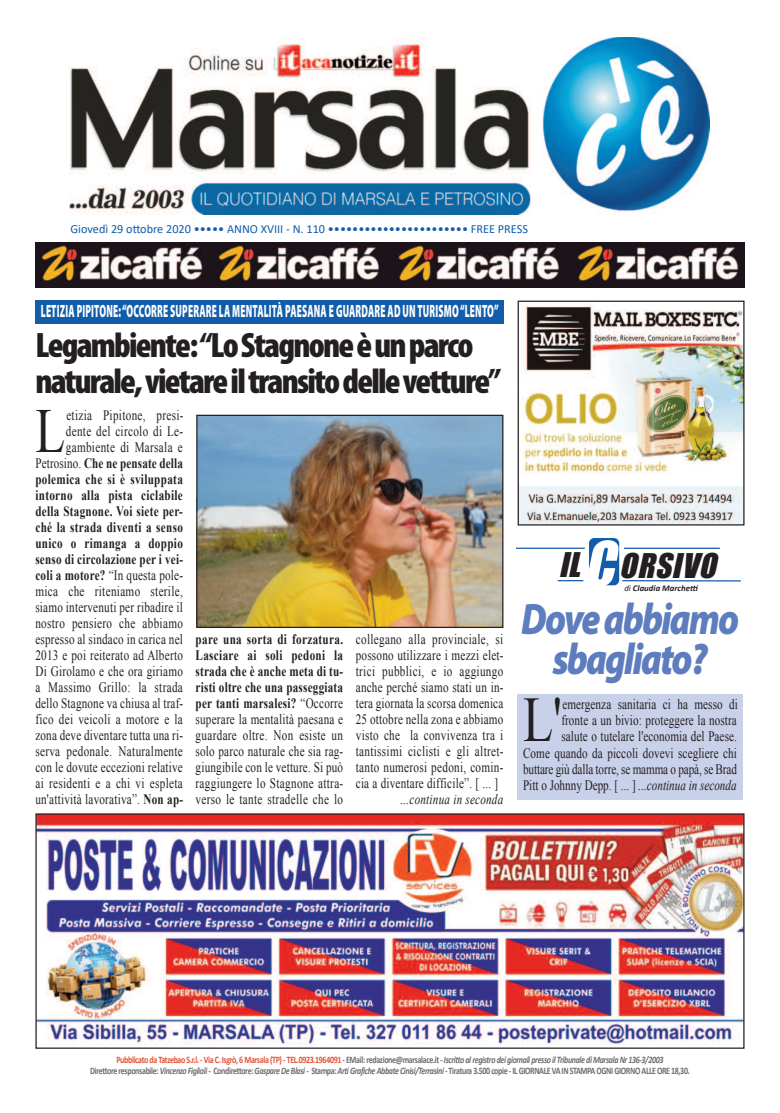
<style>
.page{position:relative;width:780px;height:1113px;background:#fff}
.page>*{position:absolute;margin:0;border:0;box-sizing:border-box;transform-origin:0 0}
.t1{font:63.38px "Times New Roman";color:#231f20;scale:.77 1}
.t2{font:62.62px "Times New Roman";color:#231f20;scale:.77 1}
.t3{font:italic 900 44.25px/40.4px "Myriad Pro";letter-spacing:-.05em;color:#5d7dbe;text-align:center;scale:.83 1}
.t4{font:900 condensed 35.38px/36px "Myriad Pro";letter-spacing:-.05em;color:#231f20}
.t5{font:italic 31.25px "Impact";color:#231f20}
.t6{font:900 17.88px "Myriad Pro";letter-spacing:.02em;color:#fff;scale:.52 1}
.t7{font:14.38px/16px "Times New Roman";letter-spacing:.02em;color:#231f20;text-align:right;scale:.77 1}
.t8{font:italic 14.38px "Times New Roman";letter-spacing:.02em;color:#231f20;scale:.77 1}
.t9{font:12.38px "Calibri";color:#115cab}
.t10{font:700 9.88px/11.1px "Calibri";letter-spacing:-.045em;color:#6c6d70;text-align:center;scale:.81 1}
.t11{font:italic 700 8.75px "Calibri";color:#231f20}
.s1{font-weight:700}
.s2{font-size:57px;color:#fff}
.s3{font-weight:400}
.s4{font-style:italic}
.s5{color:#e15438}
</style>
<div class="page">
<img style="left:70px;top:38px;width:639px;height:176px">
<img style="left:35px;top:242px;width:709px;height:46px">
<div style="left:35px;top:300px;width:468px;height:24px;background:#115cab"></div>
<img style="left:519px;top:305px;width:223px;height:218px">
<div style="left:517px;top:301px;width:227px;height:224px;border:1px solid #231f20"></div>
<div style="left:589px;top:538px;width:30px;height:47px;background:#115cab;border-radius:5px"></div>
<hr style="left:622px;top:580px;width:118px;height:1px;background:#115cab">
<hr style="left:624px;top:547px;width:95px;height:2px;background:#115cab">
<svg style="left:557px;top:580px;width:26px;height:1px"></svg>
<hr style="left:516px;top:547px;width:68px;height:2px;background:#115cab">
<div style="left:517px;top:694px;width:226px;height:106px;background:#c9d0e9"></div>
<img style="left:198px;top:417px;width:303px;height:209px">
<div style="left:196px;top:415px;width:307px;height:213px;border:1px solid #231f20"></div>
<img style="left:37px;top:815px;width:705px;height:230px">
<p class="t9" style="left:71px;top:223px;width:459px">Giovedì 29 ottobre 2020 ••••• ANNO XVIII - N. 110 ••••••••••••••••••••••• FREE PRESS</p>
<p class="t6" style="left:41px;top:304px;width:881px">LETIZIA PIPITONE:“OCCORRE SUPERARE LA MENTALITÀ PAESANA E GUARDARE AD UN TURISMO“LENTO”</p>
<h3 class="t4" style="left:35px;top:331px;width:467px">Legambiente:“LoStagnoneèunparco naturale,vietareiltransitodellevetture”</h3>
<h2 class="t2" style="left:35px;top:396px;width:40px">L</h2>
<p class="t7" style="left:35px;top:407px;width:194px">etizia Pipitone, presi-<br>dente del circolo di Le&shy;gambiente di Marsala e<br>Petrosino. <span class="s1">Che ne pensate della polemica che si è sviluppata intorno alla pista ciclabile della Stagnone. Voi siete per&shy;ché la strada diventi a senso unico o rimanga a doppio senso di circolazione per i vei&shy;coli a motore?</span> “In questa pole&shy;mica che riteniamo sterile, siamo intervenuti per ribadire il nostro pensiero che abbiamo espresso al sindaco in carica nel<br>2013 e poi reiterato ad Alberto<br>Di Girolamo e che ora giriamo a Massimo Grillo: la strada dello Stagnone va chiusa al traf&shy;fico dei veicoli a motore e la zona deve diventare tutta una ri&shy;serva pedonale. Naturalmente con le dovute eccezioni relative ai residenti e a chi vi espleta un'attività lavorativa”. <span class="s1">Non ap-</span></p>
<p class="t7" style="left:196px;top:631px;width:193px;text-align:justify"><span class="s1">pare una sorta di forzatura.<br>Lasciare ai soli pedoni la strada che è anche meta di tu&shy;risti oltre che una passeggiata per tanti marsalesi?</span> “Occorre superare la mentalità paesana e guardare oltre. Non esiste un solo parco naturale che sia rag&shy;giungibile con le vetture. Si può raggiungere lo Stagnone attra&shy;verso le tante stradelle che lo</p>
<p class="t7" style="left:356px;top:631px;width:193px;text-align:justify">collegano alla provinciale, si possono utilizzare i mezzi elet&shy;trici pubblici, e io aggiungo anche perché siamo stati un in&shy;tera giornata la scorsa domenica 25 ottobre nella zona e abbiamo visto che la convivenza tra i tantissimi ciclisti e gli altret&shy;tanto numerosi pedoni, comin&shy;cia a diventare difficile”. [ ... ]</p>
<p class="t8" style="left:400px;top:791px;width:135px">...continua in seconda</p>
<h3 class="t5" style="left:558px;top:546px;width:164px">IL<span class="s2">C</span>ORSIVO</h3>
<p class="t11" style="left:624px;top:585px;width:75px"><span class="s3">di</span> Claudia Marchetti</p>
<h3 class="t3" style="left:521px;top:602px;width:264px">Doveabbiamo sbagliato?</h3>
<h1 class="t1" style="left:523px;top:685px;width:52px">L'</h1>
<p class="t7" style="left:523px;top:696px;width:280px">emergenza sanitaria ci ha messo di<br>fronte a un bivio: proteggere la nostra<br>salute o tutelare l'economia del Paese.<br>Come quando da piccoli dovevi scegliere chi buttare giù dalla torre, se mamma o papà, se Brad Pitt o Johnny Depp. [ ... ] <span class="s4">...continua in seconda</span></p>
<p class="t10" style="left:90px;top:1054px;width:741px"><span class="s5">Pubblicato da Tatzebao S.r.l. - Via C. Isgrò, 6 Marsala (TP) - TEL.0923.1964091</span> - EMail: redazione@marsalace.it - <span class="s4">Iscritto al registro dei giornali presso il Tribunale di Marsala Nr 136-3/2003<br></span>Direttore responsabile: <span class="s4">Vincenzo Figlioli -</span> Condirettore: <span class="s4">Gaspare De Blasi -</span> Stampa: <span class="s4">Arti Grafiche Abbate Cinisi/Terrasini -</span> Tiratura 3.500 copie - IL GIORNALE VA IN STAMPA OGNI GIORNO ALLE ORE 18,30.</p>
</div>
